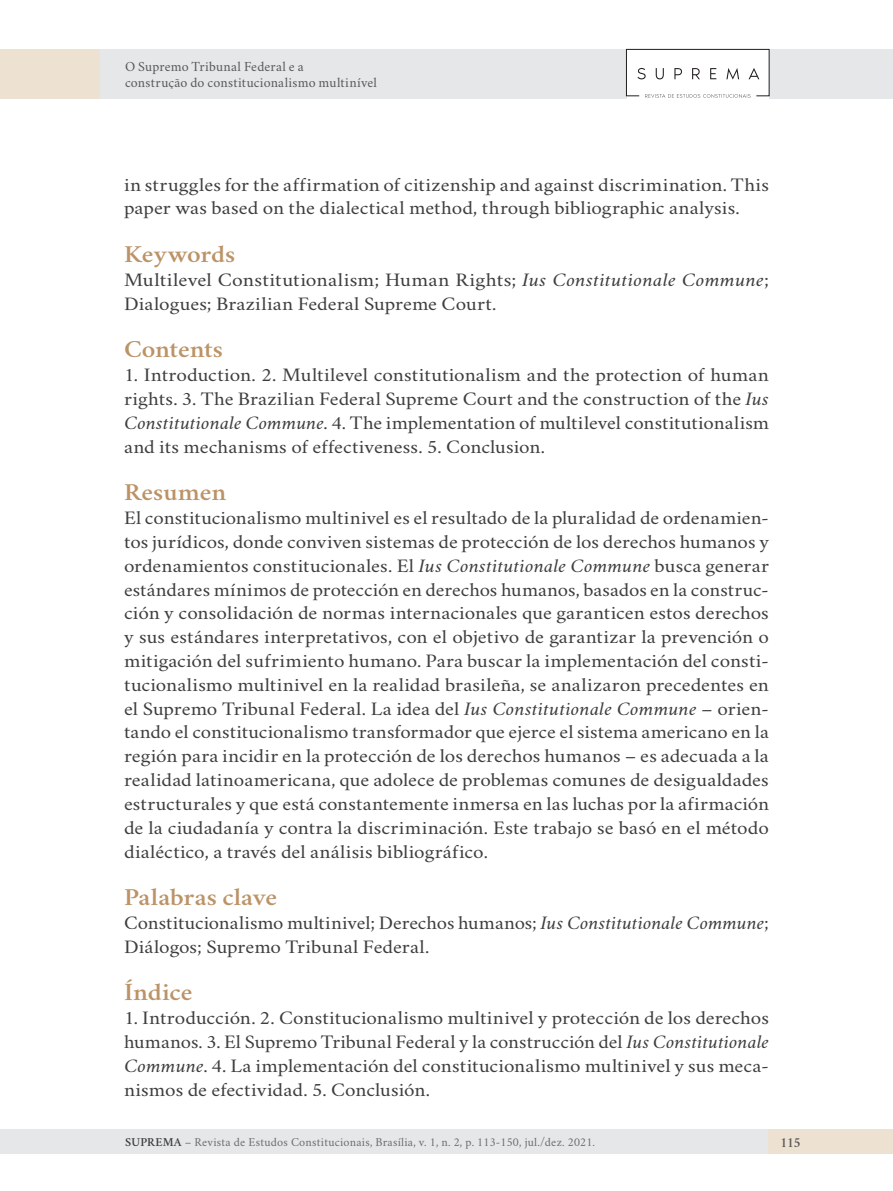
<style>
.page{position:relative;width:893px;height:1191px;background:#fff}
.page>*{position:absolute;margin:0;border:0;box-sizing:border-box;transform-origin:0 0}
.Titulo_RESUMO{font:600 24.5px "Crimson";color:#bb9367;scale:1.1 1}
.TEXTO_CORRIDO_SEM_T{font:19.25px/23.8px "Crimson";letter-spacing:.005em;color:#3e3e3f;text-align:justify;scale:1.09 1}
.TEXTO_CORRIDO_SEM_T-2{font:19.25px/23.8px "Crimson";letter-spacing:.005em;color:#3e3e3f;text-align:justify;scale:1.1 1}
.TEXTO_CORRIDO_SEM_T-3{font:19.25px/23.8px "Crimson";letter-spacing:.005em;color:#3e3e3f;scale:1.12 1}
.TEXTO_CORRIDO_SEM_T-4{font:19.25px/23.8px "Crimson";letter-spacing:.005em;color:#3e3e3f;scale:1.08 1}
.t1{font:14px/15.8px "Crimson";letter-spacing:.015em;color:#57585a}
.t2{font:600 14px "Crimson";color:#57585a}
.t3{font:12.25px "Crimson";letter-spacing:.02em;color:#6c6d70}
.s1{font-style:italic}
.s2{font-weight:600;color:#3e3e3f}
</style>
<div class="page">
<div style="left:0;top:49px;width:893px;height:50px;background:#e6e7e9"></div>
<div style="left:0;top:1129px;width:844px;height:25px;background:#e6e7e9"></div>
<div style="left:769px;top:1129px;width:124px;height:25px;background:#ede1d1"></div>
<div style="left:627px;top:50px;width:142px;height:49px;background:#fff"></div>
<svg style="left:626px;top:48px;width:144px;height:50px"></svg>
<div style="left:0;top:49px;width:100px;height:50px;background:#ede1d1"></div>
<p class="t1" style="left:125px;top:57px;width:253px">O Supremo Tribunal Federal e a<br>construção do constitucionalismo multinível</p>
<p class="TEXTO_CORRIDO_SEM_T-2" style="left:124px;top:170px;width:588px">in struggles for the affirmation of citizenship and against discrimination. This paper was based on the dialectical method, through bibliographic analysis.</p>
<p class="Titulo_RESUMO" style="left:124px;top:237px;width:103px">Keywords</p>
<p class="TEXTO_CORRIDO_SEM_T-3" style="left:124px;top:265px;width:577px">Multilevel Constitutionalism; Human Rights; <span class="s1">Ius Constitutionale Commune</span>;<br>Dialogues; Brazilian Federal Supreme Court.</p>
<p class="Titulo_RESUMO" style="left:124px;top:332px;width:92px">Contents</p>
<p class="TEXTO_CORRIDO_SEM_T-2" style="left:124px;top:360px;width:588px">1. Introduction. 2. Multilevel constitutionalism and the protection of human rights. 3. The Brazilian Federal Supreme Court and the construction of the <span class="s1">Ius Constitutionale Commune</span>. 4. The implementation of multilevel constitutionalism and its mechanisms of effectiveness. 5. Conclusion.</p>
<p class="Titulo_RESUMO" style="left:124px;top:475px;width:94px">Resumen</p>
<p class="TEXTO_CORRIDO_SEM_T" style="left:124px;top:503px;width:593px">El constitucionalismo multinivel es el resultado de la pluralidad de ordenamien&shy;tos jurídicos, donde conviven sistemas de protección de los derechos humanos y ordenamientos constitucionales. El <span class="s1">Ius Constitutionale Commune</span> busca generar estándares mínimos de protección en derechos humanos, basados en la construc&shy;ción y consolidación de normas internacionales que garanticen estos derechos y sus estándares interpretativos, con el objetivo de garantizar la prevención o mitigación del sufrimiento humano. Para buscar la implementación del consti&shy;tucionalismo multinivel en la realidad brasileña, se analizaron precedentes en el Supremo Tribunal Federal. La idea del <span class="s1">Ius Constitutionale Commune</span> – orien&shy;tando el constitucionalismo transformador que ejerce el sistema americano en la región para incidir en la protección de los derechos humanos – es adecuada a la realidad latinoamericana, que adolece de problemas comunes de desigualdades estructurales y que está constantemente inmersa en las luchas por la afirmación de la ciudadanía y contra la discriminación. Este trabajo se basó en el método dialéctico, a través del análisis bibliográfico.</p>
<p class="Titulo_RESUMO" style="left:124px;top:880px;width:141px">Palabras clave</p>
<p class="TEXTO_CORRIDO_SEM_T-4" style="left:124px;top:908px;width:599px">Constitucionalismo multinivel; Derechos humanos; <span class="s1">Ius Constitutionale Commune</span>;<br>Diálogos; Supremo Tribunal Federal.</p>
<p class="Titulo_RESUMO" style="left:124px;top:975px;width:64px">Índice</p>
<p class="TEXTO_CORRIDO_SEM_T-2" style="left:124px;top:1003px;width:588px">1. Introducción. 2. Constitucionalismo multinivel y protección de los derechos humanos. 3. El Supremo Tribunal Federal y la construcción del <span class="s1">Ius Constitutionale Commune</span>. 4. La implementación del constitucionalismo multinivel y sus meca&shy;nismos de efectividad. 5. Conclusión.</p>
<p class="t3" style="left:125px;top:1132px;width:471px"><span class="s2">SUPREMA</span> – Revista de Estudos Constitucionais, Brasília, v. 1, n. 2, p. 113-150, jul./dez. 2021.</p>
<p class="t2" style="left:781px;top:1132px;width:21px">115</p>
</div>
